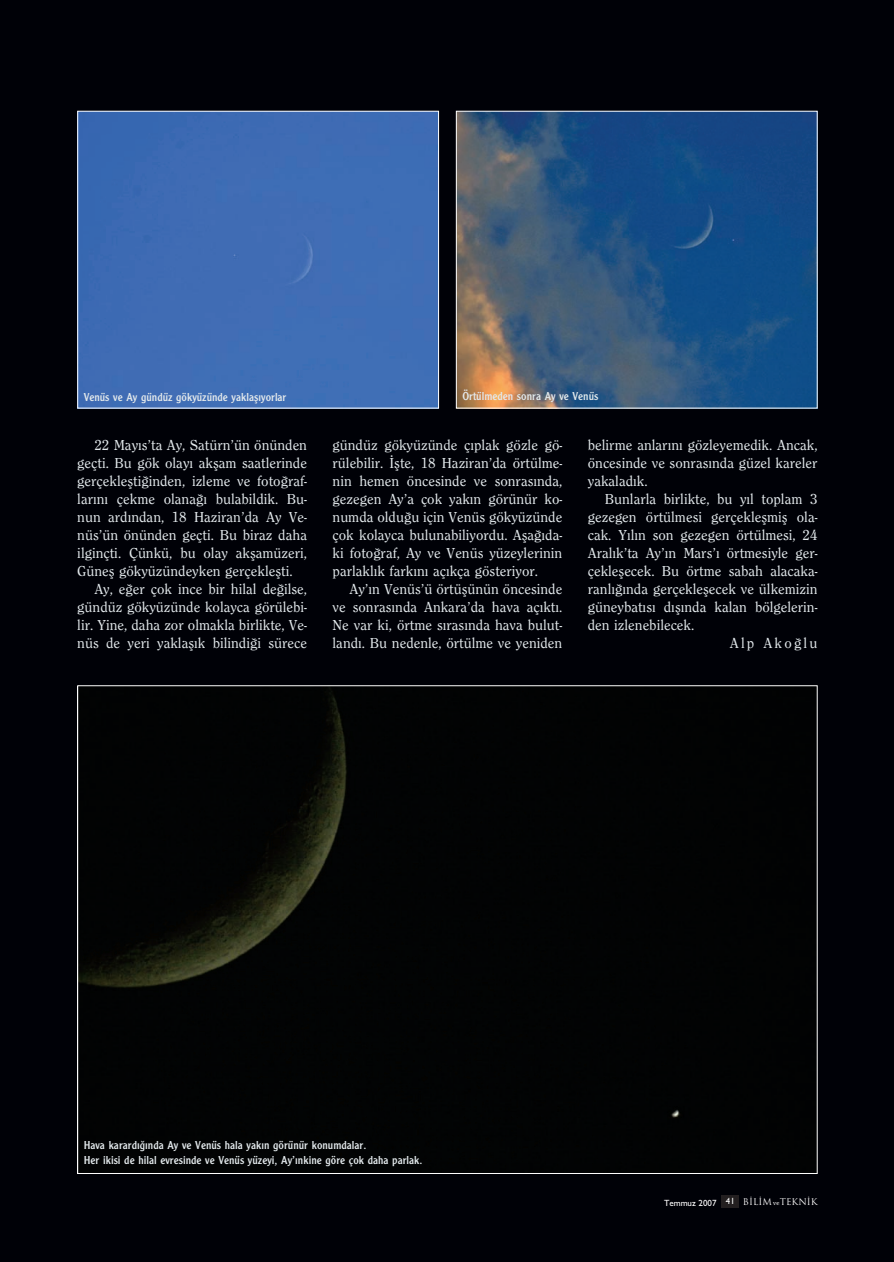
<style>
.page{position:relative;width:894px;height:1262px;background:#fff}
.page>*{position:absolute;margin:0;border:0;box-sizing:border-box;transform-origin:0 0}
.t1{font:500 15px/18px "Clearface";color:#e2e8eb;text-align:justify}
.t2{font:12px/14.4px "Clearface Gothic";color:#e2e8eb}
.t3{font:500 9px "Gill Sans";color:#fff}
.s1{font-family:"Trajan";font-weight:400}
.s2{font-family:"Bookman";font-weight:300;font-size:6px}
</style>
<div class="page">
<div style="left:1px;top:0;width:892px;height:1262px;background:#000107"></div>
<div style="left:721px;top:1195px;width:17px;height:13px;background:#231f20"></div>
<hr style="left:0;top:0;width:1px;height:1262px;background:#000107">
<div style="left:79px;top:113px;width:358px;height:293px;background:#3f6cb4"></div>
<div style="left:77px;top:111px;width:362px;height:297px;border:1px solid #fff"></div>
<img style="left:458px;top:113px;width:357px;height:293px">
<img style="left:79px;top:687px;width:601px;height:431px">
<p class="t2" style="left:84px;top:390px;width:204px">Venüs ve Ay gündüz gökyüzünde yaklafl›yorlar</p>
<p class="t2" style="left:462px;top:389px;width:138px">Örtülmeden sonra Ay ve Venüs</p>
<p class="t1" style="left:94px;top:436px;width:214px">22 May›s’ta Ay, Satürn’ün önünden</p>
<p class="t1" style="left:77px;top:454px;width:231px">geçti. Bu gök olay› akflam saatlerinde</p>
<p class="t1" style="left:77px;top:472px;width:231px">gerçekleflti¤inden, izleme ve foto¤raf-</p>
<p class="t1" style="left:77px;top:490px;width:231px">lar›n› çekme olana¤› bulabildik. Bu-</p>
<p class="t1" style="left:77px;top:508px;width:231px">nun ard›ndan, 18 Haziran’da Ay Ve-</p>
<p class="t1" style="left:77px;top:526px;width:231px">nüs’ün önünden geçti. Bu biraz daha</p>
<p class="t1" style="left:77px;top:544px;width:231px">ilginçti. Çünkü, bu olay akflamüzeri,</p>
<p class="t1" style="left:77px;top:562px;width:217px">Günefl gökyüzündeyken gerçekleflti.</p>
<p class="t1" style="left:94px;top:580px;width:214px">Ay, e¤er çok ince bir hilal de¤ilse,</p>
<p class="t1" style="left:77px;top:598px;width:231px">gündüz gökyüzünde kolayca görülebi-</p>
<p class="t1" style="left:77px;top:616px;width:231px">lir. Yine, daha zor olmakla birlikte, Ve-</p>
<p class="t1" style="left:77px;top:634px;width:231px">nüs de yeri yaklafl›k bilindi¤i sürece</p>
<p class="t1" style="left:332px;top:436px;width:231px">gündüz gökyüzünde ç›plak gözle gö&shy;rülebilir. ‹flte, 18 Haziran’da örtülme&shy;nin hemen öncesinde ve sonras›nda, gezegen Ay’a çok yak›n görünür ko&shy;numda oldu¤u için Venüs gökyüzünde çok kolayca bulunabiliyordu. Afla¤›da&shy;ki foto¤raf, Ay ve Venüs yüzeylerinin parlakl›k fark›n› aç›kça gösteriyor.</p>
<p class="t1" style="left:332px;top:580px;width:231px;text-indent:17px">Ay’›n Venüs’ü örtüflünün öncesinde ve sonras›nda Ankara’da hava aç›kt›.<br>Ne var ki, örtme s›ras›nda hava bulut&shy;land›. Bu nedenle, örtülme ve yeniden</p>
<p class="t1" style="left:588px;top:436px;width:231px">belirme anlar›n› gözleyemedik. Ancak, öncesinde ve sonras›nda güzel kareler yakalad›k.</p>
<p class="t1" style="left:605px;top:490px;width:214px">Bunlarla birlikte, bu y›l toplam 3</p>
<p class="t1" style="left:588px;top:508px;width:231px">gezegen örtülmesi gerçekleflmifl ola-</p>
<p class="t1" style="left:588px;top:526px;width:231px">cak. Y›l›n son gezegen örtülmesi, 24</p>
<p class="t1" style="left:588px;top:544px;width:231px">Aral›k’ta Ay’›n Mars’› örtmesiyle ger-</p>
<p class="t1" style="left:588px;top:562px;width:231px">çekleflecek. Bu örtme sabah alacaka-</p>
<p class="t1" style="left:588px;top:580px;width:231px">ranl›¤›nda gerçekleflecek ve ülkemizin</p>
<p class="t1" style="left:588px;top:598px;width:231px">güneybat›s› d›fl›nda kalan bölgelerin-</p>
<p class="t1" style="left:588px;top:616px;width:108px">den izlenebilecek.</p>
<p class="t1" style="left:729px;top:634px;width:89px">Alp Ako¤lu</p>
<p class="t2" style="left:84px;top:1138px;width:340px">Hava karard›¤›nda Ay ve Venüs hala yak›n görünür konumdalar.<br>Her ikisi de hilal evresinde ve Venüs yüzeyi, Ay’›nkine göre çok daha parlak.</p>
<p class="t3" style="left:664px;top:1197px;width:155px">Temmuz 2007 41 <span class="s1">B‹L‹M</span> <span class="s2">ve</span><span class="s1">TEKN‹K</span></p>
</div>
